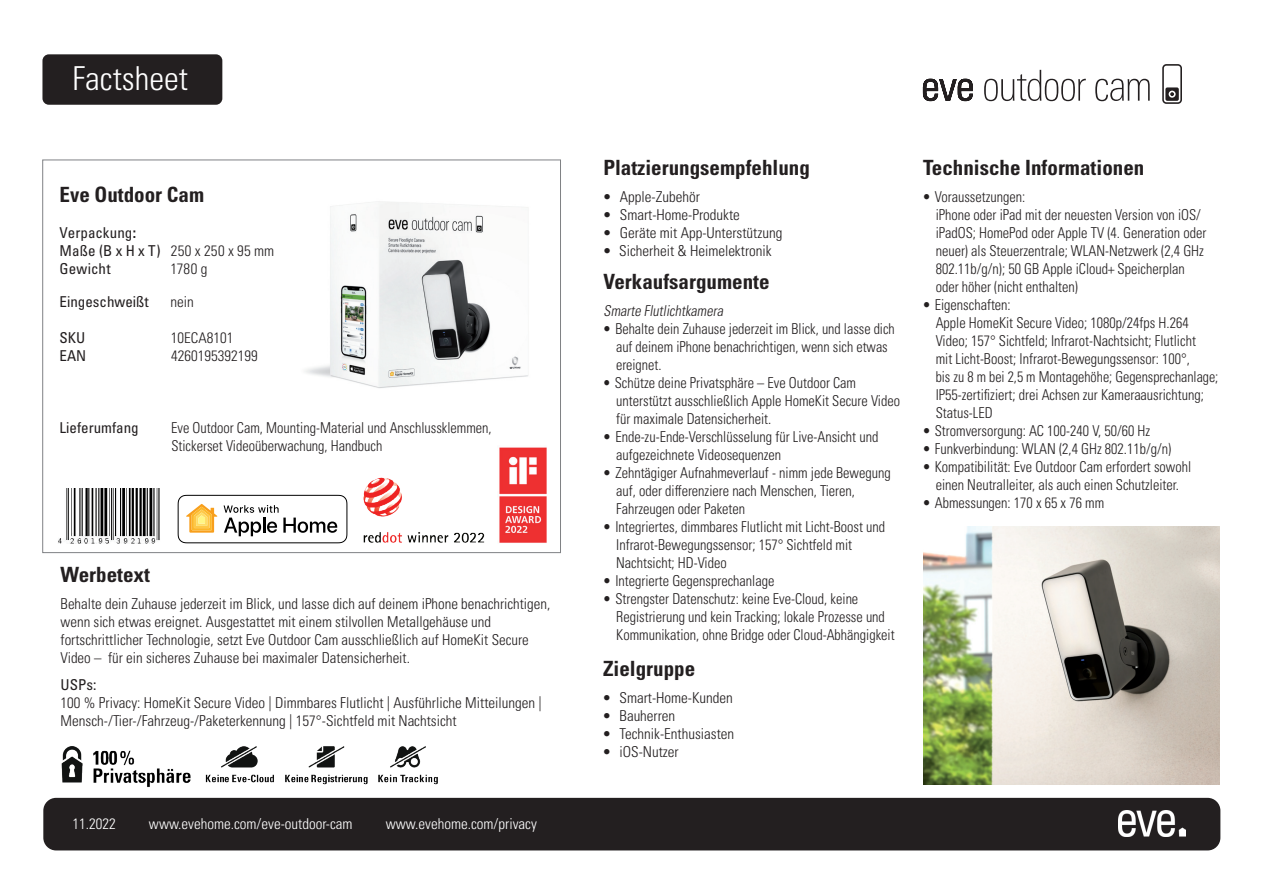
<style>
.page{position:relative;width:1263px;height:893px;background:#fff}
.page>*{position:absolute;margin:0;border:0;box-sizing:border-box;transform-origin:0 0}
.t1{font:300 condensed 33px "Univers LT Pro";color:#fff}
.t2{font:700 condensed 21px "Univers LT Pro";color:#231f20}
.t3{font:300 condensed 15px/18px "Univers LT Pro";color:#231f20;scale:.95 1}
.t4{font:300 condensed 15px/18px "Univers LT Pro";color:#231f20}
.t5{font:300 condensed 15px/18px "Univers LT Pro";color:#231f20;scale:.9 1}
.t6{font:condensed 15px/18px "Univers LT Pro";color:#231f20}
.t7{font:300 condensed 15px "Univers LT Pro";color:#fff}
.t8{font:italic 300 condensed 15px "Univers LT Pro";color:#231f20;scale:.95 1}
.s1{font-weight:700}
.s2{font-weight:300}
.s3{font-size:14.7px}
</style>
<div class="page">
<div style="left:43px;top:798px;width:1177px;height:52px;background:#231f20;border-radius:13px"></div>
<div style="left:42px;top:54px;width:180px;height:51px;background:#231f20;border-radius:6px"></div>
<svg style="left:923px;top:70px;width:227px;height:31px"></svg>
<svg style="left:1162px;top:64px;width:20px;height:40px"></svg>
<img style="left:58px;top:489px;width:102px;height:54px">
<img style="left:923px;top:526px;width:296px;height:259px">
<img style="left:305px;top:201px;width:223px;height:187px">
<img style="left:363px;top:477px;width:122px;height:66px">
<img style="left:499px;top:447px;width:48px;height:96px">
<img style="left:1119px;top:810px;width:67px;height:26px">
<svg style="left:178px;top:495px;width:169px;height:48px"></svg>
<img style="left:61px;top:746px;width:377px;height:41px">
<h1 class="t1" style="left:72px;top:56px;width:117px">Factsheet</h1>
<h2 class="t2" style="left:60px;top:181px;width:146px">Eve Outdoor Cam</h2>
<p class="t6" style="left:60px;top:223px;width:216px">Verpackung<span class="s1">:<br></span>Maße (B x H x T) <span class="s2">250 x 250 x 95 mm<br></span>Gewicht</p>
<p class="t4" style="left:171px;top:258px;width:38px">1780 g</p>
<p class="t6" style="left:60px;top:292px;width:91px">Eingeschweißt</p>
<p class="t4" style="left:171px;top:291px;width:25px">nein</p>
<p class="t6" style="left:60px;top:328px;width:27px">SKU</p>
<p class="t4" style="left:171px;top:327px;width:64px">10<span class="s3">ECA</span>8101</p>
<p class="t6" style="left:60px;top:346px;width:28px">EAN</p>
<p class="t4" style="left:171px;top:345px;width:88px">4260195392199</p>
<p class="t6" style="left:60px;top:418px;width:81px">Lieferumfang</p>
<p class="t3" style="left:171px;top:417px;width:339px">Eve Outdoor Cam, Mounting-Material und Anschlussklemmen,<br>Stickerset Videoüberwachung, Handbuch</p>
<h2 class="t2" style="left:61px;top:561px;width:91px">Werbetext</h2>
<p class="t4" style="left:61px;top:594px;width:491px">Behalte dein Zuhause jederzeit im Blick, und lasse dich auf deinem iPhone benachrichtigen, wenn sich etwas ereignet. Ausgestattet mit einem stilvollen Metallgehäuse und fortschrittlicher Technologie, setzt Eve Outdoor Cam ausschließlich auf HomeKit Secure Video – für ein sicheres Zuhause bei maximaler Datensicherheit.</p>
<p class="t6" style="left:61px;top:675px;width:37px">USPs:</p>
<p class="t4" style="left:61px;top:693px;width:483px">100 % Privacy: HomeKit Secure Video | Dimmbares Flutlicht | Ausführliche Mitteilungen |<br>Mensch-/Tier-/Fahrzeug-/Paketerkennung | 157°-Sichtfeld mit Nachtsicht</p>
<p class="t7" style="left:72px;top:813px;width:45px">11.2022</p>
<p class="t7" style="left:149px;top:813px;width:205px">www.evehome.com/eve-outdoor-cam</p>
<p class="t7" style="left:386px;top:813px;width:152px">www.evehome.com/privacy</p>
<h2 class="t2" style="left:603px;top:154px;width:208px">Platzierungsempfehlung</h2>
<p class="t4" style="left:603px;top:186px;width:98px">• Apple-Zubehör</p>
<p class="t4" style="left:603px;top:204px;width:138px">• Smart-Home-Produkte</p>
<p class="t4" style="left:603px;top:222px;width:180px">• Geräte mit App-Unterstützung</p>
<p class="t4" style="left:603px;top:240px;width:170px">• Sicherheit &amp; Heimelektronik</p>
<h2 class="t2" style="left:603px;top:268px;width:168px">Verkaufsargumente</h2>
<p class="t8" style="left:603px;top:300px;width:130px">Smarte Flutlichtkamera</p>
<p class="t3" style="left:616px;top:318px;width:295px;text-indent:-13px">• Behalte dein Zuhause jederzeit im Blick, und lasse dich auf deinem iPhone benachrichtigen, wenn sich etwas ereignet.</p>
<p class="t5" style="left:616px;top:372px;width:317px;text-indent:-13px">• Schütze deine Privatsphäre – Eve Outdoor Cam unterstützt ausschließlich Apple HomeKit Secure Video für maximale Datensicherheit.</p>
<p class="t3" style="left:616px;top:426px;width:277px;text-indent:-13px">• Ende-zu-Ende-Verschlüsselung für Live-Ansicht und aufgezeichnete Videosequenzen</p>
<p class="t3" style="left:616px;top:462px;width:290px;text-indent:-13px">• Zehntägiger Aufnahmeverlauf - nimm jede Bewegung auf, oder differenziere nach Menschen, Tieren,<br>Fahrzeugen oder Paketen</p>
<p class="t3" style="left:616px;top:516px;width:285px;text-indent:-13px">• Integriertes, dimmbares Flutlicht mit Licht-Boost und<br>Infrarot-Bewegungssensor; 157° Sichtfeld mit<br>Nachtsicht; HD-Video</p>
<p class="t3" style="left:603px;top:570px;width:181px">• Integrierte Gegensprechanlage</p>
<p class="t3" style="left:616px;top:588px;width:295px;text-indent:-13px">• Strengster Datenschutz: keine Eve-Cloud, keine<br>Registrierung und kein Tracking; lokale Prozesse und<br>Kommunikation, ohne Bridge oder Cloud-Abhängigkeit</p>
<h2 class="t2" style="left:603px;top:655px;width:94px">Zielgruppe</h2>
<p class="t4" style="left:603px;top:687px;width:131px">• Smart-Home-Kunden</p>
<p class="t4" style="left:603px;top:705px;width:74px">• Bauherren</p>
<p class="t4" style="left:603px;top:723px;width:133px">• Technik-Enthusiasten</p>
<p class="t4" style="left:603px;top:741px;width:77px">• iOS-Nutzer</p>
<h2 class="t2" style="left:923px;top:154px;width:223px">Technische Informationen</h2>
<p class="t3" style="left:936px;top:186px;width:286px;text-indent:-13px">• Voraussetzungen:<br>iPhone oder iPad mit der neuesten Version von iOS/ iPadOS; HomePod oder Apple TV (4. Generation oder neuer) als Steuerzentrale; WLAN-Netzwerk (2,4 GHz 802.11b/g/n); 50 GB Apple iCloud+ Speicherplan oder höher (nicht enthalten)</p>
<p class="t3" style="left:936px;top:294px;width:299px;text-indent:-13px">• Eigenschaften:<br>Apple HomeKit Secure Video; 1080p/24fps H.264<br>Video; 157° Sichtfeld; Infrarot-Nachtsicht; Flutlicht<br>mit Licht-Boost; Infrarot-Bewegungssensor: 100°,<br>bis zu 8 m bei 2,5 m Montagehöhe; Gegensprechanlage; IP55-zertifiziert; drei Achsen zur Kameraausrichtung; Status-LED</p>
<p class="t3" style="left:923px;top:420px;width:241px">• Stromversorgung: AC 100-240 V, 50/60 Hz</p>
<p class="t3" style="left:923px;top:438px;width:263px">• Funkverbindung: WLAN (2,4 GHz 802.11b/g/n)</p>
<p class="t3" style="left:923px;top:456px;width:284px;text-align:center">• Kompatibilität: Eve Outdoor Cam erfordert sowohl einen Neutralleiter, als auch einen Schutzleiter.</p>
<p class="t3" style="left:923px;top:492px;width:192px">• Abmessungen: 170 x 65 x 76 mm</p>
</div>
